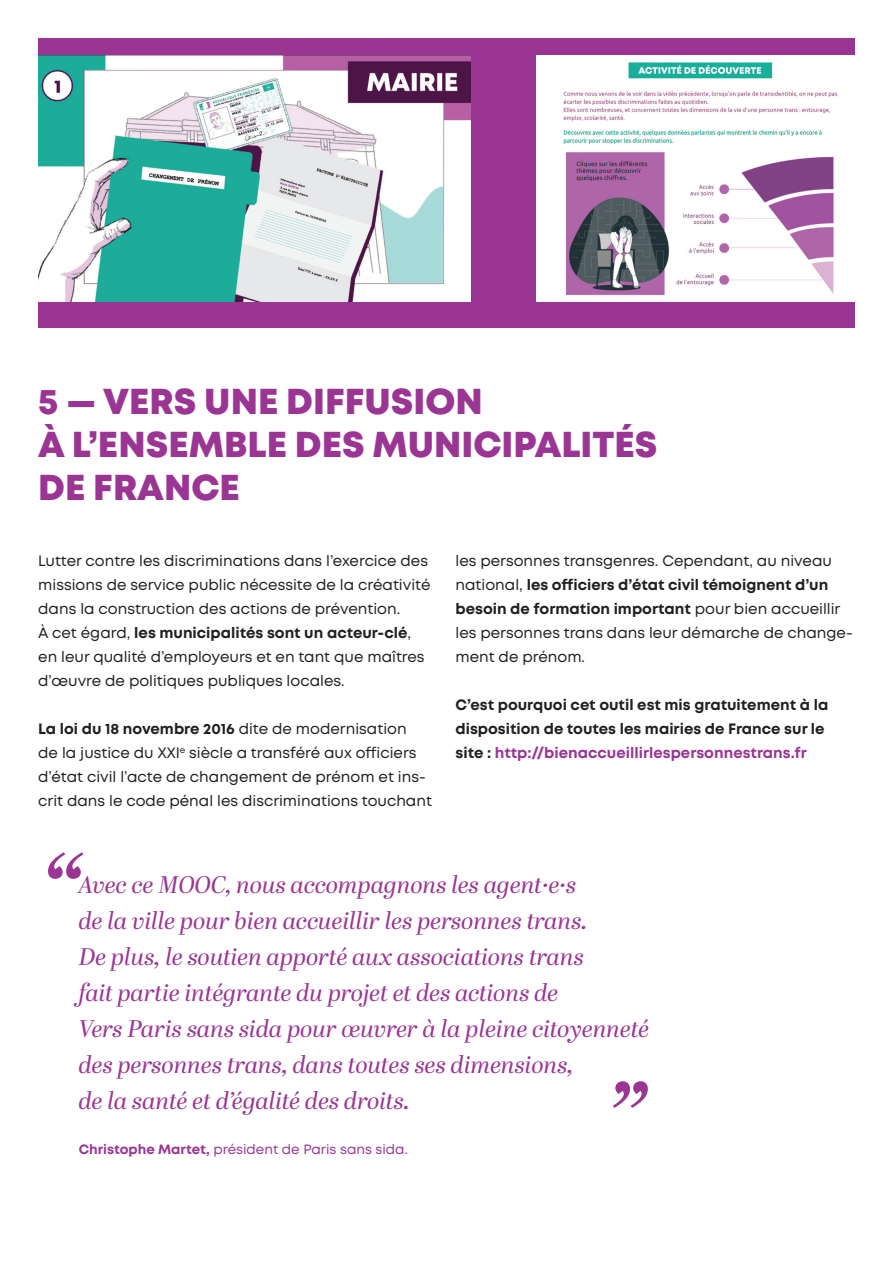
<style>
.page{position:relative;width:893px;height:1263px;background:#fff}
.page>*{position:absolute;margin:0;border:0;box-sizing:border-box;transform-origin:0 0}
.t1{font:italic 108px "Abril Display";color:#9b3594}
.t2{font:800 36px "Mont";color:#9b3594}
.t3{font:italic 24px/36px "Abril Display";color:#9b3594}
.t4{font:15px/24px "Mont";color:#231f20}
.t5{font:700 15px/24px "Mont";color:#231f20}
.t6{font:13.5px "Mont";color:#9b3594}
.s1{font-weight:700}
.s2{color:#9b3594}
</style>
<div class="page">
<div style="left:38px;top:38px;width:817px;height:289px;background:#9b3594"></div>
<img style="left:38px;top:55px;width:433px;height:247px">
<div style="left:536px;top:55px;width:319px;height:247px;background:#fff"></div>
<img style="left:563px;top:62px;width:275px;height:234px">
<p class="t2" style="left:38px;top:378px;width:446px">5 — VERS UNE DIFFUSION</p>
<p class="t2" style="left:38px;top:421px;width:621px">À L’ENSEMBLE DES MUNICIPALITÉS</p>
<p class="t2" style="left:38px;top:464px;width:203px">DE FRANCE</p>
<p class="t4" style="left:38px;top:549px;width:394px">Lutter contre les discriminations dans l’exercice des missions de service public nécessite de la créativité dans la construction des actions de prévention.</p>
<p class="t4" style="left:38px;top:621px;width:388px">À cet égard, <span class="s1">les municipalités sont un acteur-clé</span>, en leur qualité d’employeurs et en tant que maîtres d’œuvre de politiques publiques locales.</p>
<p class="t4" style="left:38px;top:717px;width:395px"><span class="s1">La loi du 18 novembre 2016</span> dite de modernisation<br>de la justice du XXI<sup>e</sup> siècle a transféré aux officiers d’état civil l’acte de changement de prénom et ins&shy;crit dans le code pénal les discriminations touchant</p>
<p class="t4" style="left:455px;top:549px;width:399px">les personnes transgenres. Cependant, au niveau national, <span class="s1">les officiers d’état civil témoignent d’un besoin de formation important</span> pour bien accueillir les personnes trans dans leur démarche de change&shy;ment de prénom.</p>
<p class="t5" style="left:455px;top:693px;width:374px">C’est pourquoi cet outil est mis gratuitement à la disposition de toutes les mairies de France sur le site : <span class="s2">http://bienaccueillirlespersonnestrans.fr</span></p>
<p class="t1" style="left:38px;top:819px;width:42px">“</p>
<p class="t3" style="left:79px;top:868px;width:510px">Avec ce MOOC, nous accompagnons les agent·e·s de la ville pour bien accueillir les personnes trans.</p>
<p class="t3" style="left:79px;top:940px;width:572px">De plus, le soutien apporté aux associations trans<br>fait partie intégrante du projet et des actions de<br>Vers Paris sans sida pour œuvrer à la pleine citoyenneté des personnes trans, dans toutes ses dimensions,<br>de la santé et d’égalité des droits.</p>
<p class="t6" style="left:79px;top:1140px;width:331px"><span class="s1">Christophe Martet,</span> président de Paris sans sida.</p>
<p class="t1" style="left:606px;top:1044px;width:42px">”</p>
</div>
